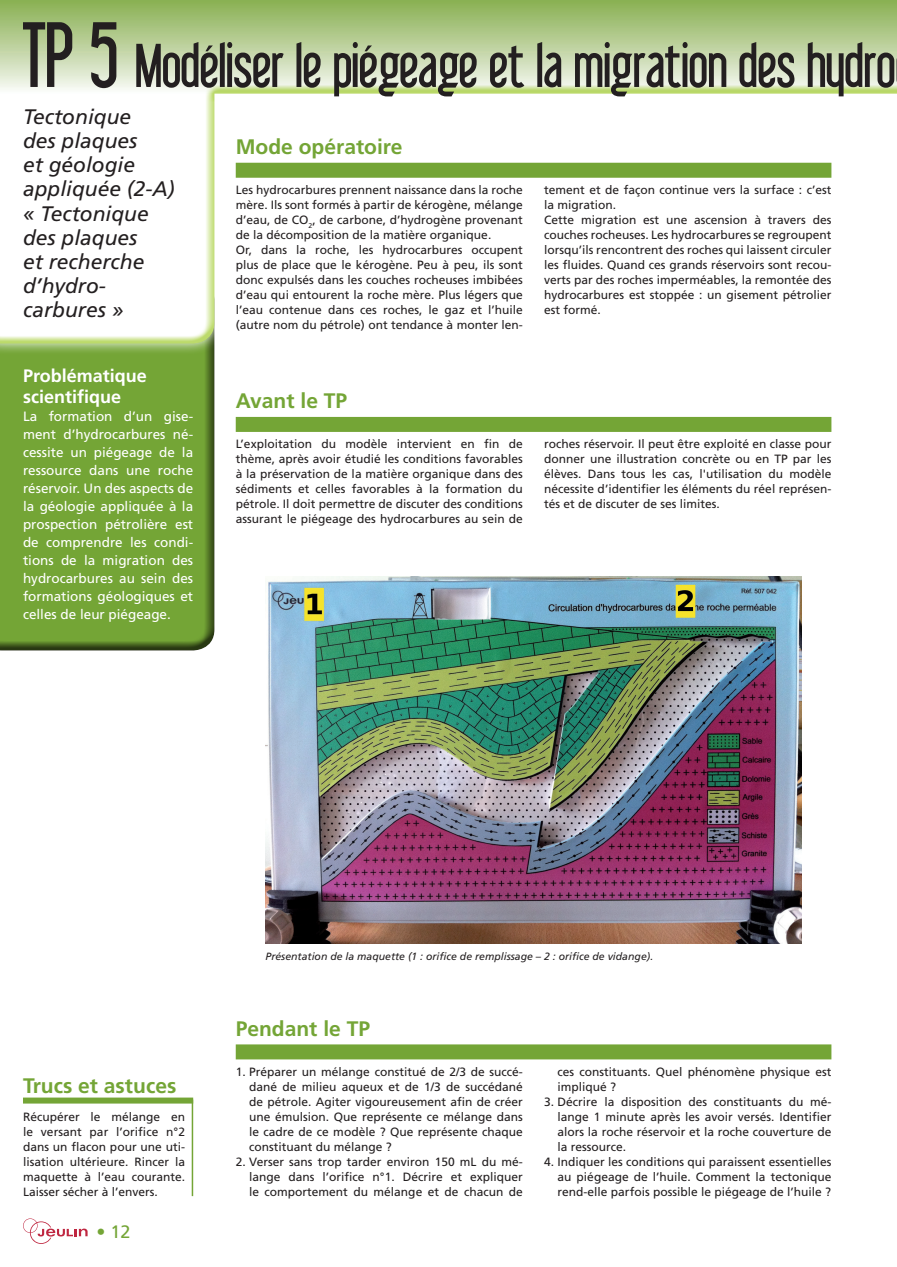
<style>
.page{position:relative;width:897px;height:1267px;background:#fff}
.page>*{position:absolute;margin:0;border:0;box-sizing:border-box;transform-origin:0 0}
.t1{font:60px "Libel Suit";color:#231f20}
.t2{font:italic 21px/24px "Frutiger";color:#231f20}
.t3{font:700 21px "Frutiger";color:#74a536}
.t4{font:700 18px/21px "Frutiger";color:#fff}
.t5{font:18px "Frutiger";color:#74a536}
.t6{font:13.5px/18px "Frutiger";color:#fff;text-align:justify}
.t7{font:12px/15px "Frutiger";color:#231f20;text-align:justify}
.t8{font:italic 10.5px "Frutiger";color:#231f20}
.s1{font-size:90px}
</style>
<div class="page">
<svg style="left:23px;top:1218px;width:65px;height:25px"></svg>
<div style="left:0;top:283px;width:217px;height:367px;background:#231f20;opacity:.75"></div>
<svg style="left:0;top:345px;width:217px;height:10px;background:#86af52"></svg>
<div style="left:0;top:0;width:896px;height:345px;background:#a6ce39;opacity:.75"></div>
<img style="left:265px;top:576px;width:536px;height:367px">
<div style="left:236px;top:163px;width:595px;height:15px;background:#74a536"></div>
<div style="left:236px;top:417px;width:595px;height:15px;background:#74a536"></div>
<div style="left:236px;top:1044px;width:595px;height:15px;background:#74a536"></div>
<hr style="left:192px;top:1099px;width:1px;height:96px;background:#74a536">
<div style="left:23px;top:1097px;width:170px;height:6px;background:#74a536"></div>
<h1 class="t1" style="left:23px;top:33px;width:873px"><span class="s1">TP 5</span> Modéliser le piégeage et la migration des hydro</h1>
<h2 class="t2" style="left:23px;top:105px;width:153px">Tectonique<br>des plaques<br>et géologie appliquée (2-A) « Tectonique des plaques<br>et recherche d’hydro&shy;carbures »</h2>
<h2 class="t3" style="left:236px;top:135px;width:168px">Mode opératoire</h2>
<p class="t7" style="left:236px;top:182px;width:289px;text-align:left">Les hydrocarbures prennent naissance dans la roche mère. Ils sont formés à partir de kérogène, mélange d’eau, de CO<sub>2</sub>, de carbone, d’hydrogène provenant de la décomposition de la matière organique.<br>Or, dans la roche, les hydrocarbures occupent plus de place que le kérogène. Peu à peu, ils sont donc expulsés dans les couches rocheuses imbibées d’eau qui entourent la roche mère. Plus légers que l’eau contenue dans ces roches, le gaz et l’huile (autre nom du pétrole) ont tendance à monter len-</p>
<p class="t7" style="left:544px;top:182px;width:289px;text-align:left">tement et de façon continue vers la surface : c’est la migration.<br>Cette migration est une ascension à travers des couches rocheuses. Les hydrocarbures se regroupent lorsqu’ils rencontrent des roches qui laissent circuler les fluides. Quand ces grands réservoirs sont recou&shy;verts par des roches imperméables, la remontée des hydrocarbures est stoppée : un gisement pétrolier est formé.</p>
<h3 class="t4" style="left:23px;top:365px;width:125px">Problématique scientifique</h3>
<p class="t6" style="left:23px;top:407px;width:172px">La formation d’un gise&shy;ment d’hydrocarbures né&shy;cessite un piégeage de la ressource dans une roche réservoir. Un des aspects de la géologie appliquée à la prospection pétrolière est de comprendre les condi&shy;tions de la migration des hydrocarbures au sein des formations géologiques et celles de leur piégeage.</p>
<h2 class="t3" style="left:236px;top:389px;width:113px">Avant le TP</h2>
<p class="t7" style="left:236px;top:436px;width:289px">L’exploitation du modèle intervient en fin de thème, après avoir étudié les conditions favorables à la préservation de la matière organique dans des sédiments et celles favorables à la formation du pétrole. Il doit permettre de discuter des conditions assurant le piégeage des hydrocarbures au sein de</p>
<p class="t7" style="left:544px;top:436px;width:289px">roches réservoir. Il peut être exploité en classe pour donner une illustration concrète ou en TP par les élèves. Dans tous les cas, l'utilisation du modèle nécessite d’identifier les éléments du réel représen&shy;tés et de discuter de ses limites.</p>
<h2 class="t3" style="left:23px;top:1073px;width:155px">Trucs et astuces</h2>
<p class="t7" style="left:23px;top:1109px;width:164px">Récupérer le mélange en le versant par l’orifice n°2 dans un flacon pour une uti&shy;lisation ultérieure. Rincer la maquette à l’eau courante.<br>Laisser sécher à l’envers.</p>
<h3 class="t5" style="left:96px;top:1221px;width:36px">• 12</h3>
<p class="t8" style="left:265px;top:949px;width:389px">Présentation de la maquette (1 : orifice de remplissage – 2 : orifice de vidange).</p>
<h2 class="t3" style="left:236px;top:1016px;width:136px">Pendant le TP</h2>
<p class="t7" style="left:249px;top:1063px;width:275px;text-indent:-13px">1. Préparer un mélange constitué de 2/3 de succé&shy;dané de milieu aqueux et de 1/3 de succédané de pétrole. Agiter vigoureusement afin de créer une émulsion. Que représente ce mélange dans le cadre de ce modèle ? Que représente chaque constituant du mélange ?</p>
<p class="t7" style="left:249px;top:1153px;width:275px;text-indent:-13px">2. Verser sans trop tarder environ 150 mL du mé&shy;lange dans l’orifice n°1. Décrire et expliquer le comportement du mélange et de chacun de</p>
<p class="t7" style="left:557px;top:1063px;width:275px">ces constituants. Quel phénomène physique est impliqué ?</p>
<p class="t7" style="left:557px;top:1093px;width:275px;text-indent:-13px">3. Décrire la disposition des constituants du mé&shy;lange 1 minute après les avoir versés. Identifier alors la roche réservoir et la roche couverture de la ressource.</p>
<p class="t7" style="left:557px;top:1153px;width:275px;text-indent:-13px">4. Indiquer les conditions qui paraissent essentielles au piégeage de l’huile. Comment la tectonique rend-elle parfois possible le piégeage de l’huile ?</p>
</div>
